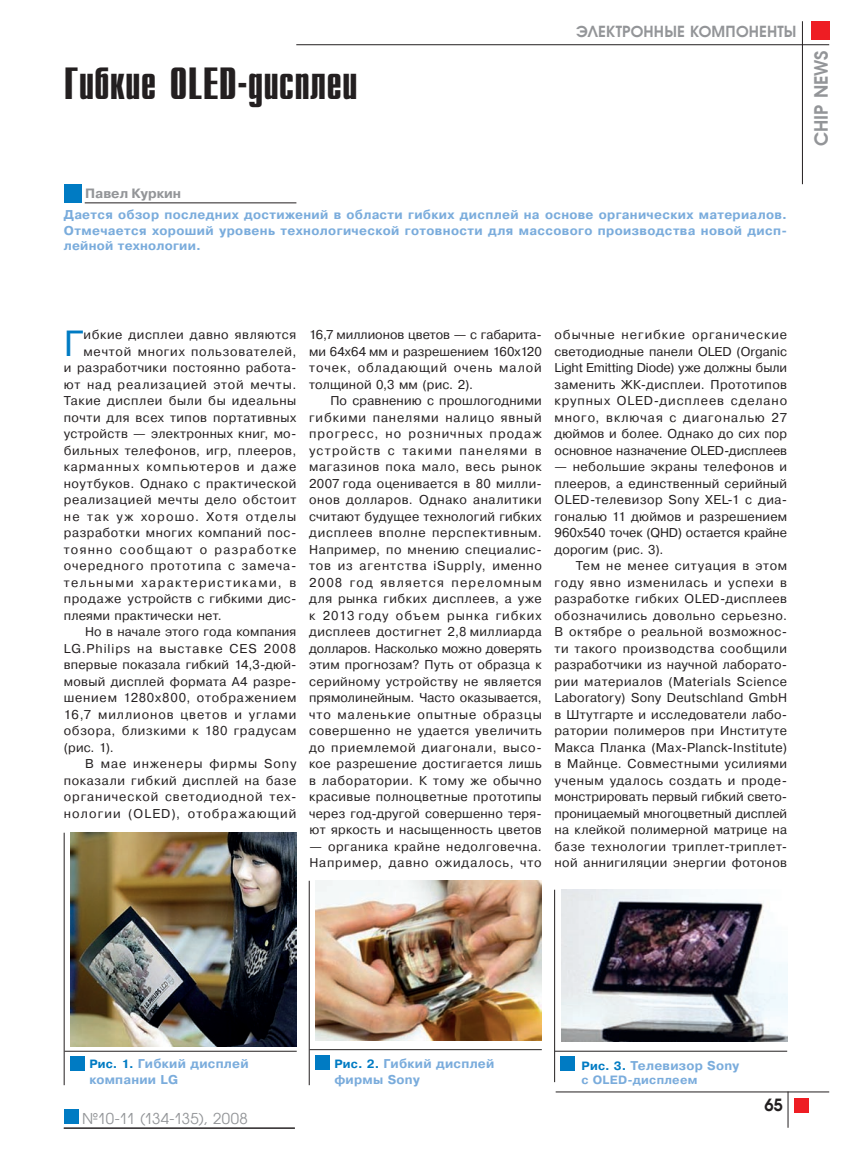
<style>
.page{position:relative;width:851px;height:1149px;background:#fff}
.page>*{position:absolute;margin:0;border:0;box-sizing:border-box;transform-origin:0 0}
.t1{font:700 45px "Compact C";color:#231f20}
.t2{font:36.3px "Pragmatica C";color:#007bc3}
.t3{font:700 18px "Avant Garde CTT";color:#939598}
.t4{font:700 16.5px "Avant Garde CTT";color:#231f20}
.t5{font:700 15px "Avant Garde CTT";letter-spacing:.01em;color:#939598}
.t6{font:15px "Avant Garde CTT";letter-spacing:.015em;color:#939598}
.t7{font:700 13.5px "Pragmatica C";color:#939598}
.t8{font:12.75px/16.5px "Pragmatica C";letter-spacing:.045em;color:#231f20;text-align:justify}
.t9{font:700 12.75px/15.3px "Pragmatica C";letter-spacing:.025em;color:#7aacdc}
.t10{font:12.75px "Pragmatica C";letter-spacing:.075em;color:#231f20}
.t11{font:12.75px "Pragmatica C";letter-spacing:.07em;color:#231f20}
.t12{font:12.75px "Pragmatica C";letter-spacing:.025em;color:#231f20}
.t13{font:12.75px "Pragmatica C";letter-spacing:.09em;color:#231f20}
.t14{font:12.75px "Pragmatica C";letter-spacing:.015em;color:#231f20}
.t15{font:12.75px "Pragmatica C";letter-spacing:.1em;color:#231f20}
.t16{font:12.75px "Pragmatica C";letter-spacing:.02em;color:#231f20}
.t17{font:12.75px "Pragmatica C";letter-spacing:.065em;color:#231f20}
.t18{font:12.75px "Pragmatica C";letter-spacing:.11em;color:#231f20}
.t19{font:12.75px "Pragmatica C";letter-spacing:.01em;color:#231f20}
.t20{font:700 12px "Pragmatica C";color:#7aacdc}
.s1{font-size:12px;color:#007bc3}
</style>
<div class="page">
<hr style="left:555px;top:1091px;width:274px;height:1px;background:#231f20">
<hr style="left:787px;top:1091px;width:1px;height:36px;background:#231f20">
<div style="left:793px;top:1097px;width:15px;height:15px;background:#ee1d23"></div>
<hr style="left:64px;top:1127px;width:231px;height:1px;background:#231f20">
<div style="left:64px;top:1108px;width:14px;height:15px;background:#007bc3"></div>
<hr style="left:296px;top:44px;width:533px;height:1px;background:#231f20">
<div style="left:810px;top:21px;width:19px;height:19px;background:#ee1d23"></div>
<hr style="left:802px;top:21px;width:1px;height:163px;background:#231f20">
<hr style="left:85px;top:202px;width:211px;height:1px;background:#231f20">
<div style="left:64px;top:184px;width:18px;height:19px;background:#007bc3"></div>
<img style="left:71px;top:832px;width:225px;height:213px">
<hr style="left:64px;top:832px;width:1px;height:252px;background:#231f20">
<hr style="left:64px;top:1050px;width:233px;height:1px;background:#231f20">
<div style="left:70px;top:1055px;width:15px;height:15px;background:#007bc3"></div>
<img style="left:316px;top:880px;width:225px;height:159px">
<hr style="left:309px;top:880px;width:1px;height:204px;background:#231f20">
<hr style="left:309px;top:1048px;width:232px;height:1px;background:#231f20">
<div style="left:315px;top:1054px;width:15px;height:15px;background:#007bc3"></div>
<img style="left:561px;top:889px;width:226px;height:152px">
<hr style="left:554px;top:889px;width:1px;height:192px;background:#231f20">
<hr style="left:555px;top:1050px;width:232px;height:1px;background:#231f20">
<div style="left:560px;top:1055px;width:15px;height:15px;background:#007bc3"></div>
<h1 class="t1" style="left:64px;top:61px;width:295px">Гибкие OLED-дисплеи</h1>
<p class="t5" style="left:576px;top:22px;width:211px">ЭЛЕКТРОННЫЕ КОМПОНЕНТЫ</p>
<p class="t7" style="left:85px;top:186px;width:98px">Павел Куркин</p>
<p class="t9" style="left:64px;top:207px;width:724px;text-align:justify">Дается обзор последних достижений в области гибких дисплей на основе органических материалов.<br>Отмечается хороший уровень технологической готовности для массового производства новой дисп&shy;лейной технологии.</p>
<h3 class="t3" style="left:809px;top:146px;width:97px;rotate:-90deg">CHIP NEWS</h3>
<h2 class="t2" style="left:64px;top:323px;width:21px">Г</h2>
<p class="t8" style="left:84px;top:326px;width:214px">ибкие дисплеи давно являются</p>
<p class="t8" style="left:84px;top:343px;width:214px">мечтой многих пользователей,</p>
<p class="t8" style="left:64px;top:359px;width:234px">и разработчики постоянно работа-</p>
<p class="t17" style="left:64px;top:377px;width:234px">ют над реализацией этой мечты.</p>
<p class="t8" style="left:64px;top:392px;width:234px">Такие дисплеи были бы идеальны</p>
<p class="t8" style="left:64px;top:409px;width:234px">почти для всех типов портативных</p>
<p class="t16" style="left:64px;top:427px;width:234px">устройств — электронных книг, мо-</p>
<p class="t8" style="left:64px;top:442px;width:234px">бильных телефонов, игр, плееров,</p>
<p class="t13" style="left:64px;top:460px;width:234px">карманных компьютеров и даже</p>
<p class="t8" style="left:64px;top:475px;width:234px">ноутбуков. Однако с практической</p>
<p class="t8" style="left:64px;top:491px;width:234px">реализацией мечты дело обстоит</p>
<p class="t15" style="left:64px;top:509px;width:234px">не так уж хорошо. Хотя отделы</p>
<p class="t8" style="left:64px;top:524px;width:234px">разработки многих компаний пос-</p>
<p class="t15" style="left:64px;top:542px;width:234px">тоянно сообщают о разработке</p>
<p class="t11" style="left:64px;top:559px;width:234px">очередного прототипа с замеча-</p>
<p class="t18" style="left:64px;top:575px;width:234px">тельными характеристиками, в</p>
<p class="t12" style="left:64px;top:592px;width:234px">продаже устройств с гибкими дис-</p>
<p class="t14" style="left:64px;top:608px;width:159px">плеями практически нет.</p>
<p class="t19" style="left:85px;top:625px;width:213px">Но в начале этого года компания</p>
<p class="t10" style="left:64px;top:641px;width:234px">LG.Philips на выставке CES 2008</p>
<p class="t14" style="left:64px;top:658px;width:234px">впервые показала гибкий 14,3-дюй-</p>
<p class="t12" style="left:64px;top:674px;width:234px">мовый дисплей формата А4 разре-</p>
<p class="t8" style="left:64px;top:689px;width:234px">шением 1280x800, отображением</p>
<p class="t10" style="left:64px;top:707px;width:234px">16,7 миллионов цветов и углами</p>
<p class="t8" style="left:64px;top:722px;width:234px">обзора, близкими к 180 градусам</p>
<p class="t8" style="left:64px;top:739px;width:51px">(рис. 1).</p>
<p class="t10" style="left:85px;top:757px;width:213px">В мае инженеры фирмы Sony</p>
<p class="t8" style="left:64px;top:772px;width:234px">показали гибкий дисплей на базе</p>
<p class="t11" style="left:64px;top:790px;width:234px">органической светодиодной тех-</p>
<p class="t13" style="left:64px;top:806px;width:234px">нологии (OLED), отображающий</p>
<p class="t8" style="left:309px;top:326px;width:234px">16,7 мил-лионов цветов — с габарита&shy;ми 64х64 мм и разрешением 160х120 точек, обладающий очень малой толщиной 0,3 мм (рис. 2).</p>
<p class="t8" style="left:309px;top:392px;width:234px;text-indent:21px">По сравнению с прошлогодними гибкими панелями налицо явный прогресс, но розничных продаж устройств с такими панелями в магазинов пока мало, весь рынок 2007 го-да оценивается в 80 милли&shy;онов долларов. Однако аналитики считают будущее технологий гибких дисплеев вполне перспективным.<br>Например, по мнению специалис&shy;тов из агентства iSupply, именно 2008 год является переломным для рынка гибких дисплеев, а уже к 2013 году объем рынка гибких дисплеев достигнет 2,8 миллиарда долларов. Насколько можно доверять этим прогнозам? Путь от образца к серийному устройству не является прямолинейным. Часто оказывается, что маленькие опытные образцы совершенно не удается увеличить до приемлемой диагонали, высо&shy;кое разрешение достигается лишь в лаборатории. К тому же обычно красивые полноцветные прототипы через год-другой совершенно теря&shy;ют яркость и насыщенность цветов</p>
<p class="t8" style="left:309px;top:838px;width:234px">— органика крайне недолговечна.<br>Например, давно ожидалось, что</p>
<p class="t8" style="left:554px;top:326px;width:234px">обычные негибкие органические светодиодные панели OLED (Organic Light Emitting Diode) уже должны были заменить ЖК-дисплеи. Прототипов крупных OLED-дисплеев сделано много, включая с диагональю 27 дюймов и более. Однако до сих пор основное назначение OLED-дисплеев</p>
<p class="t8" style="left:554px;top:458px;width:234px">— небольшие экраны телефонов и плееров, а единственный серийный OLED-телевизор Sony XEL-1 с диа&shy;гональю 11 дюймов и разрешением 960x540 точек (QHD) остается крайне дорогим (рис. 3).</p>
<p class="t8" style="left:554px;top:557px;width:234px;text-indent:21px">Тем не менее ситуация в этом году явно изменилась и успехи в разработке гибких OLED-дисплеев обозначились довольно серьезно.<br>В октябре о реальной возможнос&shy;ти такого производства сообщили разработчики из научной лаборато&shy;рии материалов (Materials Science Laboratory) Sony Deutschland GmbH в Штутгарте и исследователи лабо&shy;ратории полимеров при Институте Макса Планка (Max-Planck-Institute) в Майнце. Совместными усилиями ученым удалось создать и проде&shy;монстрировать первый гибкий свето&shy;проницаемый многоцветный дисплей на клейкой полимерной матрице на базе технологии триплет-триплет&shy;ной аннигиляции энергии фотонов</p>
<p class="t9" style="left:89px;top:1055px;width:161px"><span class="s1">Рис. 1.</span> Гибкий дисплей компании LG</p>
<p class="t9" style="left:334px;top:1056px;width:161px"><span class="s1">Рис. 2.</span> Гибкий дисплей фирмы Sony</p>
<p class="t9" style="left:581px;top:1057px;width:159px"><span class="s1">Рис. 3.</span> Телевизор Sony</p>
<p class="t20" style="left:581px;top:1073px;width:117px">с OLED-дисплеем</p>
<p class="t6" style="left:82px;top:1108px;width:167px">№10-11 (134-135), 2008</p>
<p class="t4" style="left:764px;top:1094px;width:20px">65</p>
</div>
